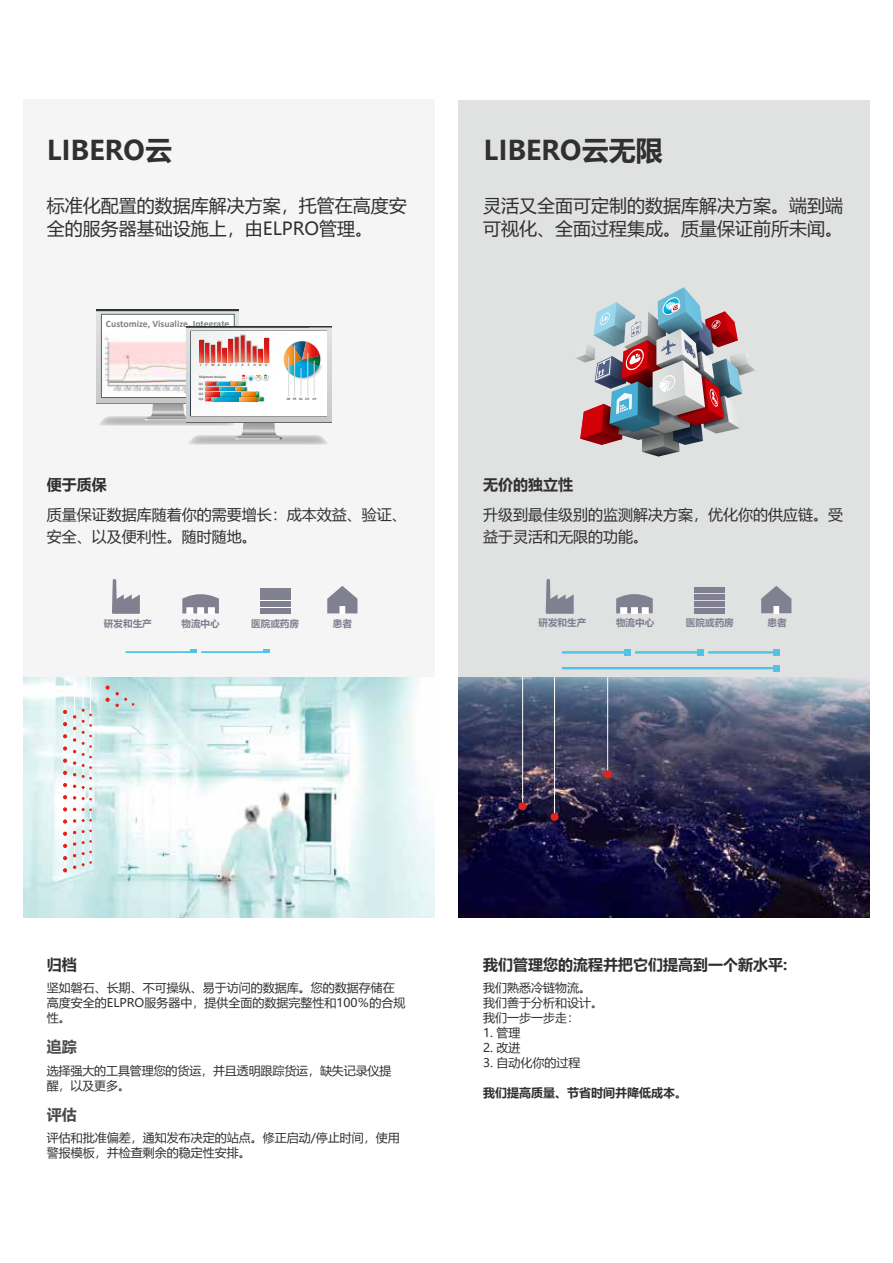
<style>
.page{position:relative;width:893px;height:1263px;background:#fff}
.page>*{position:absolute;margin:0;border:0;box-sizing:border-box;transform-origin:0 0}
.t1{font:700 27px "Microsoft Ya Hei";color:#30312f}
.t2{font:18px/22.5px "Microsoft Ya Hei";color:#30312f}
.t3{font:15px/22.5px "Microsoft Ya Hei";color:#30312f}
.t4{font:700 15px "Microsoft Ya Hei";color:#30312f}
.t5{font:700 15px "Microsoft Ya Hei";color:#4a4b4a}
.t6{font:12px/15px "Microsoft Ya Hei";color:#30312f}
.t7{font:700 12px "Microsoft Ya Hei";color:#30312f}
.t8{font:700 9.75px "Calibri";color:#808281}
.t9{font:700 9.6px "Microsoft Ya Hei";color:#818091}
.t10{font:700 3.6px/5.1px "Calibri";color:#555756;text-align:justify}
</style>
<div class="page">
<div style="left:23px;top:100px;width:412px;height:797px;background:#f5f5f5"></div>
<img style="left:23px;top:677px;width:412px;height:240px">
<div style="left:458px;top:100px;width:412px;height:794px;background:#e0e1e1"></div>
<hr style="left:65px;top:677px;width:1px;height:193px;background:#fff">
<hr style="left:74px;top:677px;width:1px;height:190px;background:#fff">
<hr style="left:90px;top:677px;width:1px;height:186px;background:#fff">
<hr style="left:83px;top:677px;width:1px;height:188px;background:#fff">
<svg style="left:82px;top:861px;width:10px;height:5px"></svg>
<svg style="left:82px;top:851px;width:10px;height:4px"></svg>
<svg style="left:82px;top:840px;width:10px;height:4px"></svg>
<svg style="left:82px;top:829px;width:10px;height:4px"></svg>
<svg style="left:82px;top:819px;width:10px;height:3px"></svg>
<svg style="left:82px;top:808px;width:10px;height:3px"></svg>
<svg style="left:82px;top:797px;width:10px;height:3px"></svg>
<svg style="left:82px;top:786px;width:10px;height:4px"></svg>
<svg style="left:82px;top:775px;width:10px;height:4px"></svg>
<svg style="left:82px;top:764px;width:10px;height:5px"></svg>
<svg style="left:82px;top:709px;width:10px;height:49px"></svg>
<svg style="left:73px;top:865px;width:3px;height:4px"></svg>
<svg style="left:73px;top:842px;width:3px;height:4px"></svg>
<svg style="left:73px;top:819px;width:3px;height:4px"></svg>
<svg style="left:73px;top:784px;width:3px;height:4px"></svg>
<svg style="left:73px;top:761px;width:3px;height:4px"></svg>
<svg style="left:73px;top:738px;width:3px;height:4px"></svg>
<svg style="left:63px;top:844px;width:4px;height:4px"></svg>
<svg style="left:63px;top:868px;width:4px;height:4px"></svg>
<svg style="left:63px;top:856px;width:4px;height:4px"></svg>
<svg style="left:63px;top:832px;width:4px;height:4px"></svg>
<svg style="left:63px;top:819px;width:4px;height:5px"></svg>
<svg style="left:63px;top:807px;width:4px;height:4px"></svg>
<svg style="left:63px;top:795px;width:4px;height:4px"></svg>
<svg style="left:63px;top:783px;width:4px;height:4px"></svg>
<svg style="left:63px;top:771px;width:4px;height:4px"></svg>
<svg style="left:63px;top:758px;width:4px;height:5px"></svg>
<svg style="left:63px;top:746px;width:4px;height:4px"></svg>
<svg style="left:63px;top:734px;width:4px;height:4px"></svg>
<svg style="left:63px;top:722px;width:4px;height:4px"></svg>
<svg style="left:106px;top:685px;width:28px;height:22px"></svg>
<svg style="left:63px;top:710px;width:4px;height:4px"></svg>
<img style="left:458px;top:677px;width:412px;height:240px">
<hr style="left:554px;top:677px;width:1px;height:140px;background:#fff">
<div style="left:550px;top:813px;width:9px;height:8px;background:#e32318;border-radius:50%"></div>
<hr style="left:607px;top:677px;width:1px;height:98px;background:#fff">
<div style="left:604px;top:770px;width:8px;height:8px;background:#e32318;border-radius:50%"></div>
<hr style="left:522px;top:677px;width:1px;height:129px;background:#fff">
<div style="left:519px;top:802px;width:8px;height:8px;background:#e32318;border-radius:50%"></div>
<svg style="left:97px;top:310px;width:234px;height:135px"></svg>
<svg style="left:575px;top:287px;width:180px;height:170px"></svg>
<svg style="left:112px;top:579px;width:28px;height:35px"></svg>
<div style="left:260px;top:591px;width:30px;height:17px;background:linear-gradient(to right,#818091,#818091)"></div>
<svg style="left:182px;top:594px;width:37px;height:19px"></svg>
<div style="left:260px;top:608px;width:30px;height:5px;background:#818091"></div>
<div style="left:260px;top:601px;width:30px;height:6px;background:#818091"></div>
<div style="left:260px;top:595px;width:30px;height:5px;background:#818091"></div>
<div style="left:260px;top:588px;width:30px;height:5px;background:#818091"></div>
<svg style="left:327px;top:586px;width:30px;height:27px"></svg>
<hr style="left:126px;top:651px;width:68px;height:2px;background:#51c2e8">
<svg style="left:190px;top:649px;width:7px;height:4px"></svg>
<hr style="left:202px;top:651px;width:65px;height:2px;background:#51c2e8">
<svg style="left:263px;top:649px;width:7px;height:4px"></svg>
<svg style="left:546px;top:579px;width:28px;height:35px"></svg>
<div style="left:694px;top:591px;width:30px;height:17px;background:linear-gradient(to right,#dedce2,#dedce2)"></div>
<svg style="left:616px;top:594px;width:37px;height:19px"></svg>
<div style="left:694px;top:608px;width:30px;height:5px;background:#818091"></div>
<div style="left:694px;top:601px;width:30px;height:6px;background:#818091"></div>
<div style="left:694px;top:595px;width:30px;height:5px;background:#818091"></div>
<div style="left:694px;top:588px;width:30px;height:5px;background:#818091"></div>
<svg style="left:761px;top:586px;width:30px;height:27px"></svg>
<hr style="left:709px;top:651px;width:67px;height:2px;background:#51c2e8">
<svg style="left:773px;top:649px;width:6px;height:6px"></svg>
<hr style="left:636px;top:651px;width:65px;height:2px;background:#51c2e8">
<div style="left:697px;top:649px;width:7px;height:6px;background:#51c2e8"></div>
<hr style="left:563px;top:651px;width:64px;height:2px;background:#51c2e8">
<svg style="left:624px;top:649px;width:6px;height:6px"></svg>
<hr style="left:563px;top:667px;width:213px;height:2px;background:#51c2e8">
<svg style="left:773px;top:665px;width:6px;height:6px"></svg>
<h1 class="t1" style="left:47px;top:131px;width:127px">LIBERO云</h1>
<h1 class="t1" style="left:484px;top:131px;width:181px">LIBERO云无限</h1>
<h2 class="t2" style="left:47px;top:194px;width:361px">标准化配置的数据库解决方案，托管在高度安全的服务器基础设施上，由ELPRO管理。</h2>
<h2 class="t2" style="left:483px;top:194px;width:361px">灵活又全面可定制的数据库解决方案。端到端可视化、全面过程集成。质量保证前所未闻。</h2>
<p class="t8" style="left:106px;top:318px;width:125px">Customize, Visualize, Integrate</p>
<p class="t10" style="left:200px;top:362px;width:3px">J</p>
<p class="t10" style="left:199px;top:381px;width:6px">Q1<br>Q2<br>Q3<br>Q4</p>
<p class="t10" style="left:206px;top:362px;width:33px">FMAMJ J</p>
<p class="t10" style="left:242px;top:362px;width:27px">ASOND</p>
<p class="t10" style="left:199px;top:374px;width:29px">Shipment Analysis</p>
<p class="t10" style="left:287px;top:396px;width:18px">DE FR NL</p>
<p class="t10" style="left:305px;top:396px;width:13px">CH UY</p>
<p class="t4" style="left:47px;top:474px;width:61px">便于质保</p>
<p class="t3" style="left:47px;top:503px;width:361px">质量保证数据库随着你的需要增长：成本效益、验证、安全、以及便利性。随时随地。</p>
<p class="t4" style="left:483px;top:474px;width:91px">无价的独立性</p>
<p class="t3" style="left:483px;top:503px;width:361px">升级到最佳级别的监测解决方案，优化你的供应链。受益于灵活和无限的功能。</p>
<p class="t9" style="left:104px;top:617px;width:50px">研发和生产</p>
<p class="t9" style="left:181px;top:617px;width:40px">物流中心</p>
<p class="t9" style="left:251px;top:617px;width:50px">医院或药房</p>
<p class="t9" style="left:333px;top:617px;width:21px">患者</p>
<p class="t9" style="left:538px;top:616px;width:50px">研发和生产</p>
<p class="t9" style="left:616px;top:616px;width:40px">物流中心</p>
<p class="t9" style="left:686px;top:616px;width:50px">医院或药房</p>
<p class="t9" style="left:767px;top:616px;width:21px">患者</p>
<p class="t4" style="left:47px;top:954px;width:31px">归档</p>
<p class="t6" style="left:47px;top:980px;width:360px">坚如磐石、长期、不可操纵、易于访问的数据库。您的数据存储在高度安全的ELPRO服务器中，提供全面的数据完整性和100％的合规性。</p>
<p class="t5" style="left:47px;top:1036px;width:31px">追踪</p>
<p class="t6" style="left:47px;top:1062px;width:346px">选择强大的工具管理您的货运，并且透明跟踪货运，缺失记录仪提醒，以及更多。</p>
<p class="t5" style="left:47px;top:1104px;width:31px">评估</p>
<p class="t6" style="left:47px;top:1130px;width:355px">评估和批准偏差，通知发布决定的站点。修正启动/停止时间，使用警报模板，并检查剩余的稳定性安排。</p>
<p class="t4" style="left:483px;top:954px;width:306px">我们管理您的流程并把它们提高到一个新水平:</p>
<p class="t6" style="left:483px;top:980px;width:121px">我们熟悉冷链物流。我们善于分析和设计。我们一步一步走：</p>
<p class="t6" style="left:483px;top:1025px;width:39px">1. 管理</p>
<p class="t6" style="left:483px;top:1040px;width:39px">2. 改进</p>
<p class="t6" style="left:483px;top:1055px;width:99px">3. 自动化你的过程</p>
<p class="t7" style="left:483px;top:1084px;width:205px">我们提高质量、节省时间并降低成本。</p>
</div>
